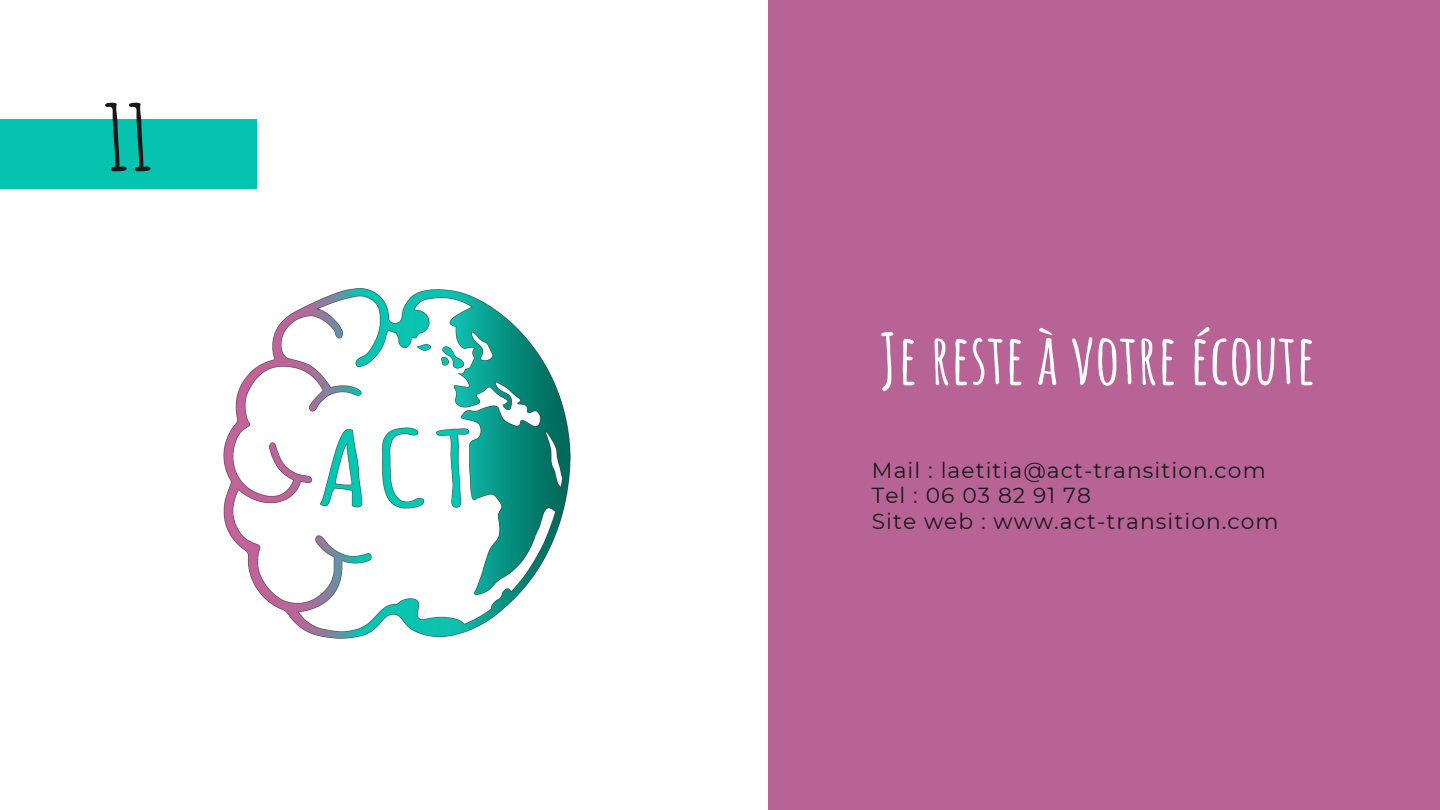
<style>
.page{position:relative;width:1440px;height:810px;background:#fff}
.page>*{position:absolute;margin:0;border:0;box-sizing:border-box;transform-origin:0 0}
.t1{font:700 88.7px "Amatic SC";color:#191919}
.t2{font:700 69px "Amatic SC";color:#fff}
.t3{font:21.7px/25.5px "Montserrat";letter-spacing:.05em;color:#191919}
</style>
<div class="page">
<div style="left:0;top:119px;width:256px;height:70px;background:#06c3af"></div>
<img style="left:223px;top:288px;width:348px;height:351px">
<div style="left:768px;top:0;width:672px;height:810px;background:#b86396"></div>
<h1 class="t1" style="left:104px;top:81px;width:49px">11</h1>
<h2 class="t2" style="left:880px;top:314px;width:438px">JE RESTE À VOTRE ÉCOUTE</h2>
<p class="t3" style="left:872px;top:457px;width:408px">Mail : laetitia@act-transition.com<br>Tel : 06 03 82 91 78<br>Site web : www.act-transition.com</p>
</div>
